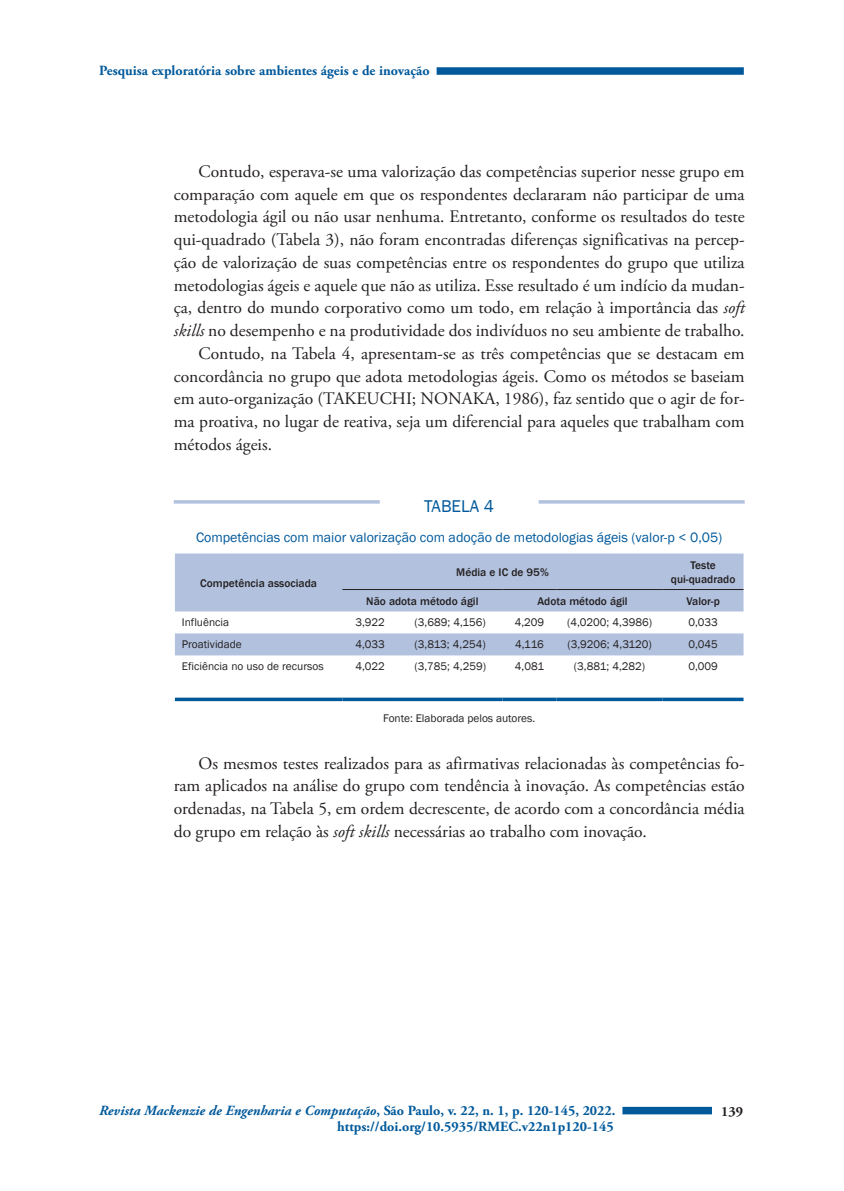
<style>
.page{position:relative;width:844px;height:1191px;background:#fff}
.page>*{position:absolute;margin:0;border:0;box-sizing:border-box;transform-origin:0 0}
.Texto{font:17.5px/22.8px "Adobe Garamond Pro";color:#231f20;text-align:justify}
.Tabela_Nº{font:17.5px "Franklin Gothic";color:#00599b}
.t1{font:700 14px/16.8px "Adobe Garamond Pro";color:#00599b;text-align:right}
.t2{font:14px "Franklin Gothic";color:#00599b}
.t3{font:700 14px "Adobe Garamond Pro";color:#231f20}
.Tabela_Miolo{font:11.38px "Franklin Gothic";color:#231f20}
.Tabela_Gravata{font:500 11.38px "Franklin Gothic";color:#231f20}
.Tabela_fonte{font:11.38px "Franklin Gothic";color:#231f20}
.s1{font-style:italic}
</style>
<div class="page">
<div style="left:622px;top:1106px;width:90px;height:8px;background:#00599b"></div>
<div style="left:711px;top:1104px;width:33px;height:27px;background:#fff"></div>
<div style="left:436px;top:67px;width:307px;height:8px;background:#00599b"></div>
<hr style="left:174px;top:500px;width:205px;height:3px;background:#b2c2de">
<hr style="left:538px;top:500px;width:206px;height:3px;background:#b2c2de">
<svg style="left:175px;top:553px;width:568px;height:102px;fill:#b2c2de"></svg>
<svg style="left:175px;top:697px;width:167px;height:4px"></svg>
<svg style="left:342px;top:697px;width:56px;height:4px"></svg>
<svg style="left:398px;top:697px;width:104px;height:4px"></svg>
<svg style="left:502px;top:697px;width:54px;height:4px"></svg>
<svg style="left:556px;top:697px;width:106px;height:4px"></svg>
<svg style="left:662px;top:697px;width:81px;height:4px"></svg>
<hr style="left:342px;top:589px;width:56px;height:1px;background:#231f20">
<hr style="left:398px;top:589px;width:104px;height:1px;background:#231f20">
<hr style="left:502px;top:589px;width:54px;height:1px;background:#231f20">
<hr style="left:556px;top:589px;width:106px;height:1px;background:#231f20">
<hr style="left:662px;top:589px;width:81px;height:1px;background:#231f20">
<p class="t1" style="left:99px;top:62px;width:332px">Pesquisa exploratória sobre ambientes ágeis e de inovação</p>
<p class="Texto" style="left:174px;top:160px;width:572px;text-indent:25px">Contudo, esperava-se uma valorização das competências superior nesse grupo em comparação com aquele em que os respondentes declararam não participar de uma metodologia ágil ou não usar nenhuma. Entretanto, conforme os resultados do teste qui-quadrado (Tabela 3), não foram encontradas diferenças significativas na percep&shy;ção de valorização de suas competências entre os respondentes do grupo que utiliza metodologias ágeis e aquele que não as utiliza. Esse resultado é um indício da mudan&shy;ça, dentro do mundo corporativo como um todo, em relação à importância das <span class="s1">soft skills</span> no desempenho e na produtividade dos indivíduos no seu ambiente de trabalho.</p>
<p class="Texto" style="left:174px;top:342px;width:572px;text-indent:25px">Contudo, na Tabela 4, apresentam-se as três competências que se destacam em concordância no grupo que adota metodologias ágeis. Como os métodos se baseiam em auto-organização (TAKEUCHI; NONAKA, 1986), faz sentido que o agir de for&shy;ma proativa, no lugar de reativa, seja um diferencial para aqueles que trabalham com métodos ágeis.</p>
<p class="Tabela_Nº" style="left:424px;top:495px;width:71px">TABELA 4</p>
<p class="t2" style="left:196px;top:528px;width:527px">Competências com maior valorização com adoção de metodologias ágeis (valor-p &lt; 0,05)</p>
<p class="Tabela_Gravata" style="left:200px;top:575px;width:118px">Competência associada</p>
<p class="Tabela_Gravata" style="left:690px;top:557px;width:27px">Teste</p>
<p class="Tabela_Gravata" style="left:670px;top:571px;width:66px">qui-quadrado</p>
<p class="Tabela_Gravata" style="left:456px;top:564px;width:94px">Média e IC de 95%</p>
<p class="Tabela_Gravata" style="left:366px;top:593px;width:114px">Não adota método ágil</p>
<p class="Tabela_Gravata" style="left:537px;top:593px;width:92px">Adota método ágil</p>
<p class="Tabela_Gravata" style="left:686px;top:593px;width:35px">Valor-p</p>
<p class="Tabela_Miolo" style="left:182px;top:615px;width:49px">Influência</p>
<p class="Tabela_Miolo" style="left:355px;top:615px;width:31px">3,922</p>
<p class="Tabela_Miolo" style="left:414px;top:615px;width:73px">(3,689; 4,156)</p>
<p class="Tabela_Miolo" style="left:514px;top:615px;width:31px">4,209</p>
<p class="Tabela_Miolo" style="left:567px;top:615px;width:87px">(4,0200; 4,3986)</p>
<p class="Tabela_Miolo" style="left:688px;top:615px;width:31px">0,033</p>
<p class="Tabela_Miolo" style="left:182px;top:637px;width:61px">Proatividade</p>
<p class="Tabela_Miolo" style="left:355px;top:637px;width:31px">4,033</p>
<p class="Tabela_Miolo" style="left:414px;top:637px;width:73px">(3,813; 4,254)</p>
<p class="Tabela_Miolo" style="left:515px;top:637px;width:30px">4,116</p>
<p class="Tabela_Miolo" style="left:567px;top:637px;width:86px">(3,9206; 4,3120)</p>
<p class="Tabela_Miolo" style="left:688px;top:637px;width:31px">0,045</p>
<p class="Tabela_Miolo" style="left:182px;top:659px;width:143px">Eficiência no uso de recursos</p>
<p class="Tabela_Miolo" style="left:355px;top:659px;width:31px">4,022</p>
<p class="Tabela_Miolo" style="left:414px;top:659px;width:73px">(3,785; 4,259)</p>
<p class="Tabela_Miolo" style="left:515px;top:659px;width:31px">4,081</p>
<p class="Tabela_Miolo" style="left:573px;top:659px;width:73px">(3,881; 4,282)</p>
<p class="Tabela_Miolo" style="left:688px;top:659px;width:31px">0,009</p>
<p class="Tabela_fonte" style="left:383px;top:710px;width:154px">Fonte: Elaborada pelos autores.</p>
<p class="Texto" style="left:174px;top:752px;width:572px;text-indent:25px">Os mesmos testes realizados para as afirmativas relacionadas às competências fo&shy;ram aplicados na análise do grupo com tendência à inovação. As competências estão ordenadas, na Tabela 5, em ordem decrescente, de acordo com a concordância média do grupo em relação às <span class="s1">soft skills</span> necessárias ao trabalho com inovação.</p>
<p class="t1" style="left:99px;top:1102px;width:517px"><span class="s1">Revista Mackenzie de Engenharia e Computação</span>, São Paulo, v. 22, n. 1, p. 120-145, 2022. https://doi.org/10.5935/RMEC.v22n1p120-145</p>
<p class="t3" style="left:721px;top:1103px;width:23px">139</p>
</div>
